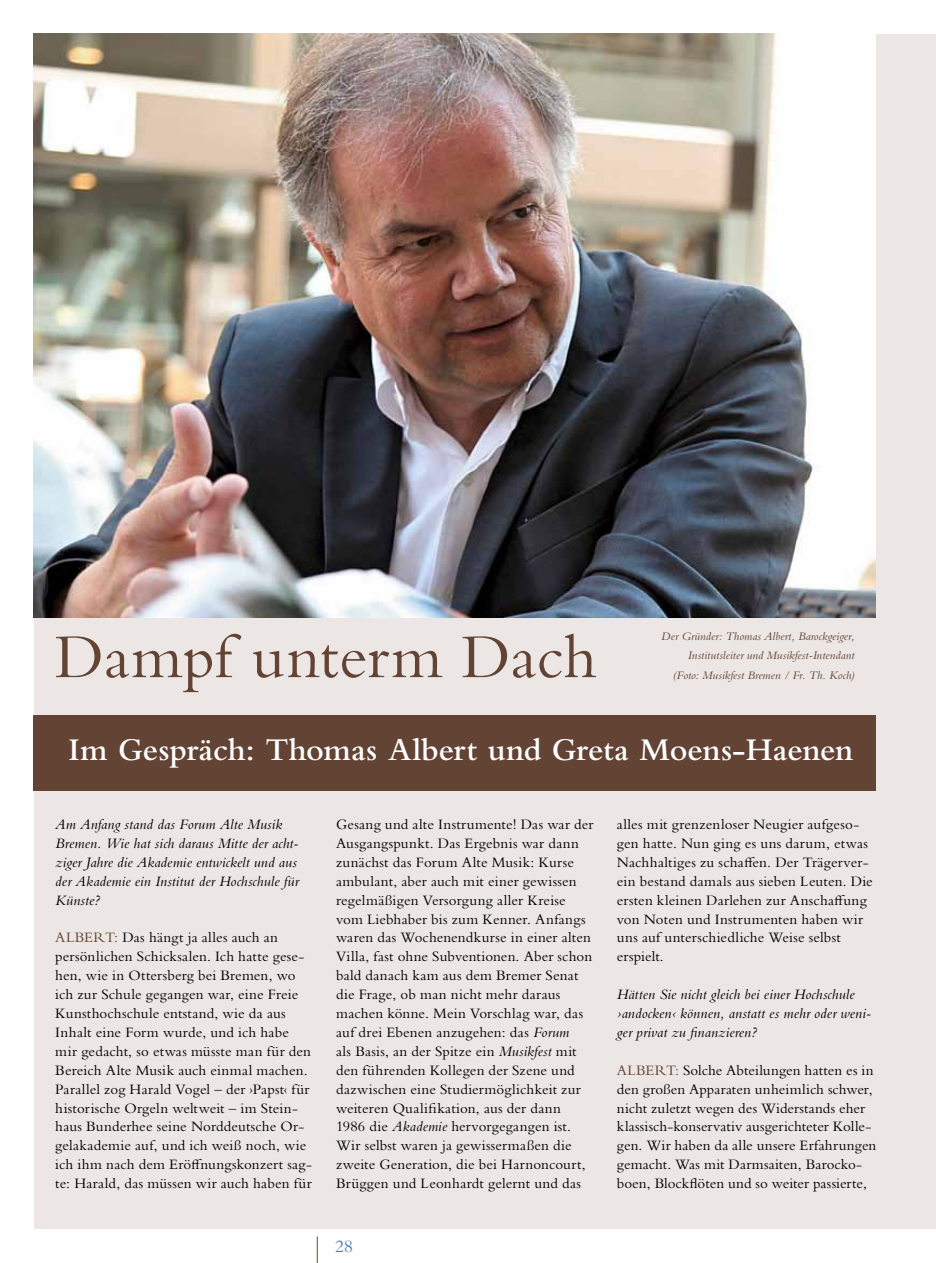
<style>
.page{position:relative;width:936px;height:1263px;background:#fff}
.page>*{position:absolute;margin:0;border:0;box-sizing:border-box;transform-origin:0 0}
.t1{font:64.5px "Bembo Std";color:#624334}
.t2{font:600 33px "Bembo Std";letter-spacing:-.005em;color:#fff}
.t3{font:18px "Bembo Std";color:#487db4}
.t4{font:15px/18.9px "Bembo Std";letter-spacing:.01em;color:#000}
.t5{font:italic 15px/18.9px "Bembo Std";letter-spacing:.01em;color:#000}
.t6{font:italic 12px/19.5px "Bembo Std";letter-spacing:.005em;color:#624334;text-align:right}
.s1{color:#624334}
.s2{font-style:italic}
</style>
<div class="page">
<svg style="left:317px;top:1236px;width:1px;height:27px"></svg>
<div style="left:34px;top:34px;width:901px;height:1195px;background:#ece7e4"></div>
<img style="left:34px;top:34px;width:841px;height:583px">
<div style="left:34px;top:715px;width:841px;height:75px;background:#624334"></div>
<h1 class="t1" style="left:55px;top:619px;width:543px">Dampf unterm Dach</h1>
<p class="t6" style="left:661px;top:626px;width:195px">Der Gründer: Thomas Albert, Barockgeiger,<br>Institutsleiter und Musikfest-Intendant (Foto: Musikfest Bremen / Fr. Th. Koch)</p>
<h2 class="t2" style="left:68px;top:731px;width:786px">Im Gespräch: Thomas Albert und Greta Moens-Haenen</h2>
<p class="t5" style="left:55px;top:814px;width:245px">Am Anfang stand das Forum Alte Musik Bremen. Wie hat sich daraus Mitte der acht&shy;ziger Jahre die Akademie entwickelt und aus der Akademie ein Institut der Hochschule für Künste?</p>
<p class="t4" style="left:55px;top:928px;width:258px"><span class="s1">ALBERT:</span> Das hängt ja alles auch an persönlichen Schicksalen. Ich hatte gese&shy;hen, wie in Ottersberg bei Bremen, wo ich zur Schule gegangen war, eine Freie Kunsthochschule entstand, wie da aus Inhalt eine Form wurde, und ich habe mir gedacht, so etwas müsste man für den Bereich Alte Musik auch einmal machen.<br>Parallel zog Harald Vogel – der ›Papst‹ für historische Orgeln weltweit – im Stein&shy;haus Bunderhee seine Norddeutsche Or&shy;gelakademie auf, und ich weiß noch, wie ich ihm nach dem Eröffnungskonzert sag&shy;te: Harald, das müssen wir auch haben für</p>
<p class="t4" style="left:336px;top:814px;width:259px">Gesang und alte Instrumente! Das war der Ausgangspunkt. Das Ergebnis war dann zunächst das Forum Alte Musik: Kurse ambulant, aber auch mit einer gewissen regelmäßigen Versorgung aller Kreise vom Liebhaber bis zum Kenner. Anfangs waren das Wochenendkurse in einer alten Villa, fast ohne Subventionen. Aber schon bald danach kam aus dem Bremer Senat die Frage, ob man nicht mehr daraus machen könne. Mein Vorschlag war, das auf drei Ebenen anzugehen: das <span class="s2">Forum<br></span>als Basis, an der Spitze ein <span class="s2">Musikfest</span> mit den führenden Kollegen der Szene und dazwischen eine Studiermöglichkeit zur weiteren Qualifikation, aus der dann 1986 die <span class="s2">Akademie</span> hervorgegangen ist.<br>Wir selbst waren ja gewissermaßen die zweite Generation, die bei Harnoncourt, Brüggen und Leonhardt gelernt und das</p>
<p class="t4" style="left:617px;top:814px;width:257px">alles mit grenzenloser Neugier aufgeso&shy;gen hatte. Nun ging es uns darum, etwas Nachhaltiges zu schaffen. Der Trägerver&shy;ein bestand damals aus sieben Leuten. Die ersten kleinen Darlehen zur Anschaffung von Noten und Instrumenten haben wir uns auf unterschiedliche Weise selbst erspielt.</p>
<p class="t5" style="left:617px;top:985px;width:256px">Hätten Sie nicht gleich bei einer Hochschule ›andocken‹ können, anstatt es mehr oder weni&shy;ger privat zu finanzieren?</p>
<p class="t4" style="left:617px;top:1060px;width:261px"><span class="s1">ALBERT:</span> Solche Abteilungen hatten es in den großen Apparaten unheimlich schwer, nicht zuletzt wegen des Widerstands eher klassisch-konservativ ausgerichteter Kolle&shy;gen. Wir haben da alle unsere Erfahrungen gemacht. Was mit Darmsaiten, Barocko&shy;boen, Blockflöten und so weiter passierte,</p>
<p class="t3" style="left:335px;top:1236px;width:20px">28</p>
</div>
